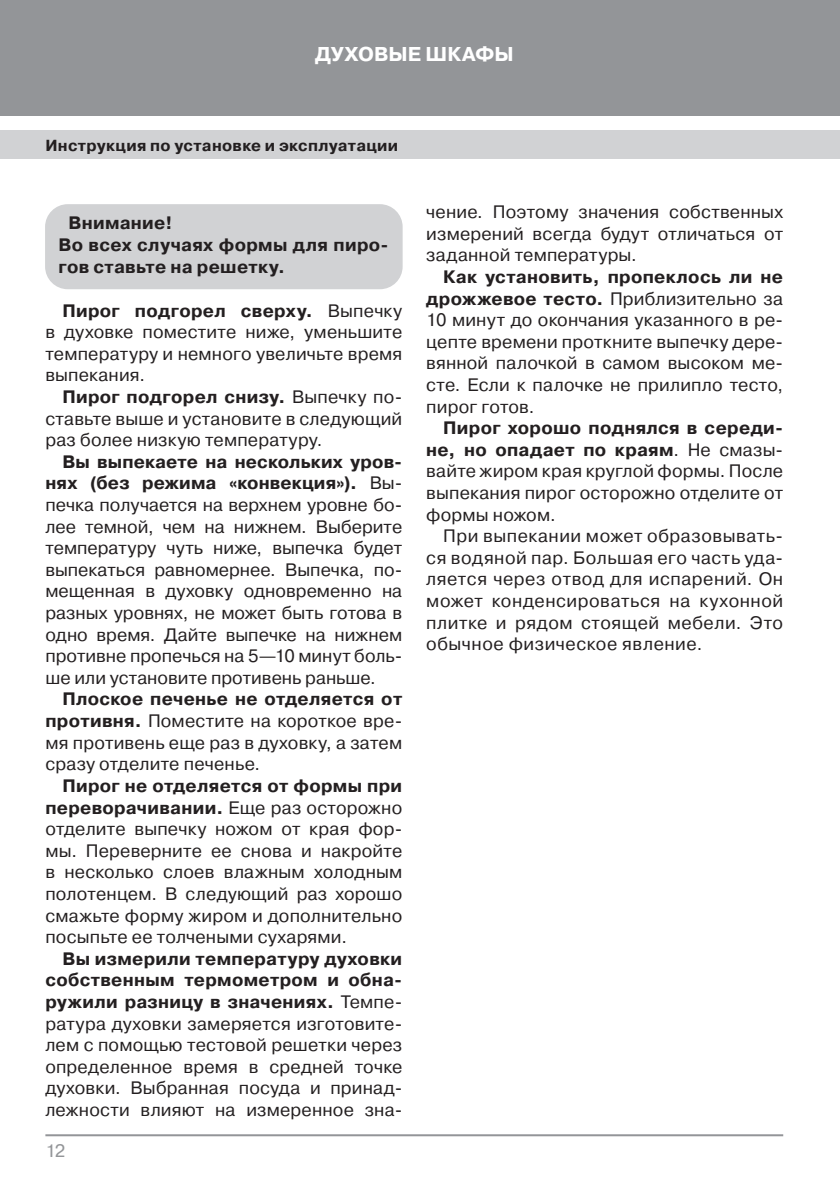
<style>
.page{position:relative;width:840px;height:1191px;background:#fff}
.page>*{position:absolute;margin:0;border:0;box-sizing:border-box;transform-origin:0 0}
.t1{font:700 20px "Pragmatica C";color:#fff}
.t2{font:18px/21.6px "Pragmatica C";letter-spacing:.01em;color:#231f20;text-align:justify}
.t3{font:700 18px/21.6px "Pragmatica C";letter-spacing:.015em;color:#231f20}
.t4{font:18px "Pragmatica C";color:#939598}
.t5{font:700 16px "Pragmatica C";letter-spacing:.02em;color:#231f20}
.s1{font-weight:700}
</style>
<div class="page">
<div style="left:0;top:0;width:839px;height:116px;background:#939598"></div>
<div style="left:0;top:130px;width:839px;height:29px;background:#d1d2d4"></div>
<hr style="left:45px;top:1134px;width:737px;height:2px;background:#939598">
<div style="left:45px;top:204px;width:357px;height:85px;background:#d1d2d4;border-radius:23px"></div>
<p class="t1" style="left:315px;top:43px;width:200px">ДУХОВЫЕ ШКАФЫ</p>
<p class="t5" style="left:45px;top:136px;width:354px">Инструкция по установке и эксплуатации</p>
<p class="t3" style="left:58px;top:213px;width:331px;text-indent:10px">Внимание!<br>Во всех случаях формы для пиро&shy;гов ставьте на решетку.</p>
<p class="t2" style="left:45px;top:300px;width:358px;text-indent:17px"><span class="s1">Пирог подгорел сверху.</span> Выпечку в духовке поместите ниже, уменьшите температуру и немного увеличьте время выпекания.</p>
<p class="t2" style="left:45px;top:386px;width:358px;text-indent:17px"><span class="s1">Пирог подгорел снизу.</span> Выпечку по&shy;ставьте выше и установите в следующий раз более низкую температуру.</p>
<p class="t2" style="left:45px;top:451px;width:358px;text-indent:17px"><span class="s1">Вы выпекаете на нескольких уров&shy;нях (без режима «конвекция»).</span> Вы&shy;печка получается на верхнем уровне бо&shy;лее темной, чем на нижнем. Выберите температуру чуть ниже, выпечка будет выпекаться равномернее. Выпечка, по&shy;мещенная в духовку одновременно на разных уровнях, не может быть готова в одно время. Дайте выпечке на нижнем противне пропечься на 5—10 минут боль&shy;ше или установите противень раньше.</p>
<p class="t2" style="left:45px;top:688px;width:358px;text-indent:17px"><span class="s1">Плоское печенье не отделяется от противня.</span> Поместите на короткое вре&shy;мя противень еще раз в духовку, а затем сразу отделите печенье.</p>
<p class="t2" style="left:45px;top:775px;width:358px;text-indent:17px"><span class="s1">Пирог не отделяется от формы при переворачивании.</span> Еще раз осторожно отделите выпечку ножом от края фор&shy;мы. Переверните ее снова и накройте в несколько слоев влажным холодным полотенцем. В следующий раз хорошо смажьте форму жиром и дополнительно посыпьте ее толчеными сухарями.</p>
<p class="t2" style="left:45px;top:948px;width:358px;text-indent:17px"><span class="s1">Вы измерили температуру духовки собственным термометром и обна&shy;ружили разницу в значениях.</span> Темпе&shy;ратура духовки замеряется изготовите&shy;лем с помощью тестовой решетки через определенное время в средней точке духовки. Выбранная посуда и принад&shy;лежности влияют на измеренное зна-</p>
<p class="t4" style="left:45px;top:1140px;width:21px">12</p>
<p class="t2" style="left:426px;top:201px;width:358px">чение. Поэтому значения собственных измерений всегда будут отличаться от заданной температуры.</p>
<p class="t2" style="left:426px;top:266px;width:358px;text-indent:17px"><span class="s1">Как установить, пропеклось ли не дрожжевое тесто.</span> Приблизительно за 10 минут до окончания указанного в ре&shy;цепте времени проткните выпечку дере&shy;вянной палочкой в самом высоком ме&shy;сте. Если к палочке не прилипло тесто, пирог готов.</p>
<p class="t2" style="left:426px;top:417px;width:358px;text-indent:17px"><span class="s1">Пирог хорошо поднялся в середи&shy;не, но опадает по краям</span>. Не смазы&shy;вайте жиром края круглой формы. После выпекания пирог осторожно отделите от формы ножом.</p>
<p class="t2" style="left:426px;top:525px;width:358px;text-indent:17px">При выпекании может образовывать&shy;ся водяной пар. Большая его часть уда&shy;ляется через отвод для испарений. Он может конденсироваться на кухонной плитке и рядом стоящей мебели. Это обычное физическое явление.</p>
</div>
